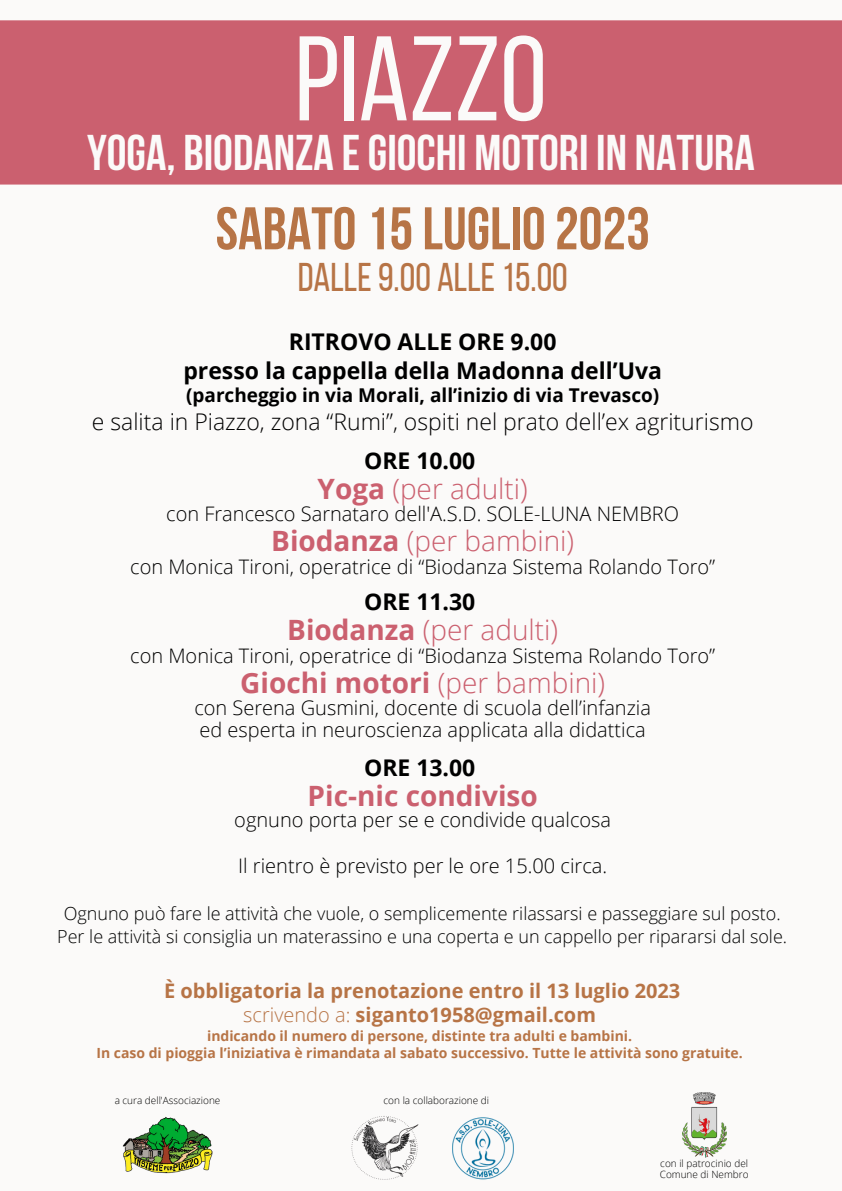
<style>
.page{position:relative;width:842px;height:1191px;background:#fff}
.page>*{position:absolute;margin:0;border:0;box-sizing:border-box;transform-origin:0 0}
.t1{font:120px "Bebas Neue";color:#fbfaf9}
.t2{font:700 60px "Bebas Neue";color:#b77446}
.t3{font:700 50px "Bebas Neue";color:#fbfaf9}
.t4{font:40px "Bebas Neue";color:#b77446}
.t5{font:300 28px "Open Sans";color:#cb606f}
.t6{font:700 28px "Open Sans";color:#cb606f}
.t7{font:700 23px "Open Sans";color:#000}
.t8{font:300 23px "Open Sans";color:#000}
.t9{font:300 20px "Open Sans";color:#000}
.t10{font:700 20px "Open Sans";color:#b77446}
.t11{font:700 19px "Open Sans";color:#000}
.t12{font:300 18px "Open Sans";color:#000}
.t13{font:700 14px "Open Sans";color:#b77446}
.t14{font:300 10px "Open Sans";color:#000}
.s1{font-weight:700}
.s2{font-weight:300}
</style>
<div class="page">
<div style="left:0;top:0;width:842px;height:1190px;background:#fbfaf9"></div>
<div style="left:0;top:20px;width:842px;height:164px;background:#cb606f"></div>
<img style="left:683px;top:1092px;width:43px;height:65px">
<img style="left:122px;top:1117px;width:91px;height:57px">
<img style="left:351px;top:1116px;width:68px;height:64px">
<img style="left:452px;top:1117px;width:62px;height:63px">
<p class="t1" style="left:295px;top:30px;width:254px">PIAZZO</p>
<p class="t3" style="left:87px;top:132px;width:669px">YOGA, BIODANZA EGIOCHI MOTORI IN NATURA</p>
<p class="t2" style="left:216px;top:204px;width:436px">SABATO 15 LUGLIO 2023</p>
<p class="t4" style="left:298px;top:260px;width:272px">DALLE9.00 ALLE15.00</p>
<p class="t7" style="left:289px;top:325px;width:269px">RITROVO ALLE ORE 9.00</p>
<p class="t7" style="left:183px;top:354px;width:480px">presso la cappella della Madonna dell’Uva</p>
<p class="t11" style="left:186px;top:381px;width:475px">(parcheggio in via Morali, all’inizio di via Trevasco)</p>
<p class="t8" style="left:92px;top:405px;width:663px">e salita in Piazzo, zona “Rumi”, ospiti nel prato dell’ex agriturismo</p>
<p class="t7" style="left:364px;top:444px;width:113px">ORE 10.00</p>
<p class="t5" style="left:318px;top:468px;width:212px"><span class="s1">Yoga</span> (per adulti)</p>
<p class="t9" style="left:166px;top:499px;width:514px">con Francesco Sarnataro dell'A.S.D. SOLE-LUNA NEMBRO</p>
<p class="t5" style="left:271px;top:521px;width:304px"><span class="s1">Biodanza</span> (per bambini)</p>
<p class="t9" style="left:130px;top:552px;width:586px">con Monica Tironi, operatrice di “Biodanza Sistema Rolando Toro”</p>
<p class="t7" style="left:364px;top:585px;width:113px">ORE 11.30</p>
<p class="t5" style="left:287px;top:610px;width:272px"><span class="s1">Biodanza</span> (per adulti)</p>
<p class="t9" style="left:130px;top:641px;width:586px">con Monica Tironi, operatrice di “Biodanza Sistema Rolando Toro”</p>
<p class="t6" style="left:240px;top:663px;width:366px">Giochi motori <span class="s2">(per bambini)</span></p>
<p class="t9" style="left:194px;top:694px;width:458px">con Serena Gusmini, docente di scuola dell’infanzia</p>
<p class="t9" style="left:200px;top:715px;width:448px">ed esperta in neuroscienza applicata alla didattica</p>
<p class="t7" style="left:364px;top:751px;width:113px">ORE 13.00</p>
<p class="t6" style="left:308px;top:776px;width:232px">Pic-nic condiviso</p>
<p class="t9" style="left:234px;top:805px;width:378px">ognuno porta per se e condivide qualcosa</p>
<p class="t9" style="left:238px;top:851px;width:370px">Il rientro è previsto per le ore 15.00 circa.</p>
<p class="t12" style="left:64px;top:900px;width:718px">Ognuno può fare le attività che vuole, o semplicemente rilassarsi e passeggiare sul posto.</p>
<p class="t12" style="left:57px;top:923px;width:731px">Per le attività si consiglia un materassino e una coperta e un cappello per ripararsi dal sole.</p>
<p class="t10" style="left:164px;top:976px;width:518px">È obbligatoria la prenotazione entro il 13 luglio 2023</p>
<p class="t10" style="left:243px;top:1000px;width:354px"><span class="s2">scrivendo a:</span> siganto1958@gmail.com</p>
<p class="t13" style="left:207px;top:1026px;width:427px">indicando il numero di persone, distinte tra adulti e bambini.</p>
<p class="t13" style="left:96px;top:1043px;width:648px">In caso di pioggia l’iniziativa è rimandata al sabato successivo. Tutte le attività sono gratuite.</p>
<p class="t14" style="left:115px;top:1093px;width:107px">a cura dell'Associazione</p>
<p class="t14" style="left:384px;top:1093px;width:107px">con la collaborazione di</p>
<p class="t14" style="left:660px;top:1156px;width:89px">con il patrocinio del</p>
<p class="t14" style="left:660px;top:1166px;width:90px">Comune di Nembro</p>
</div>
